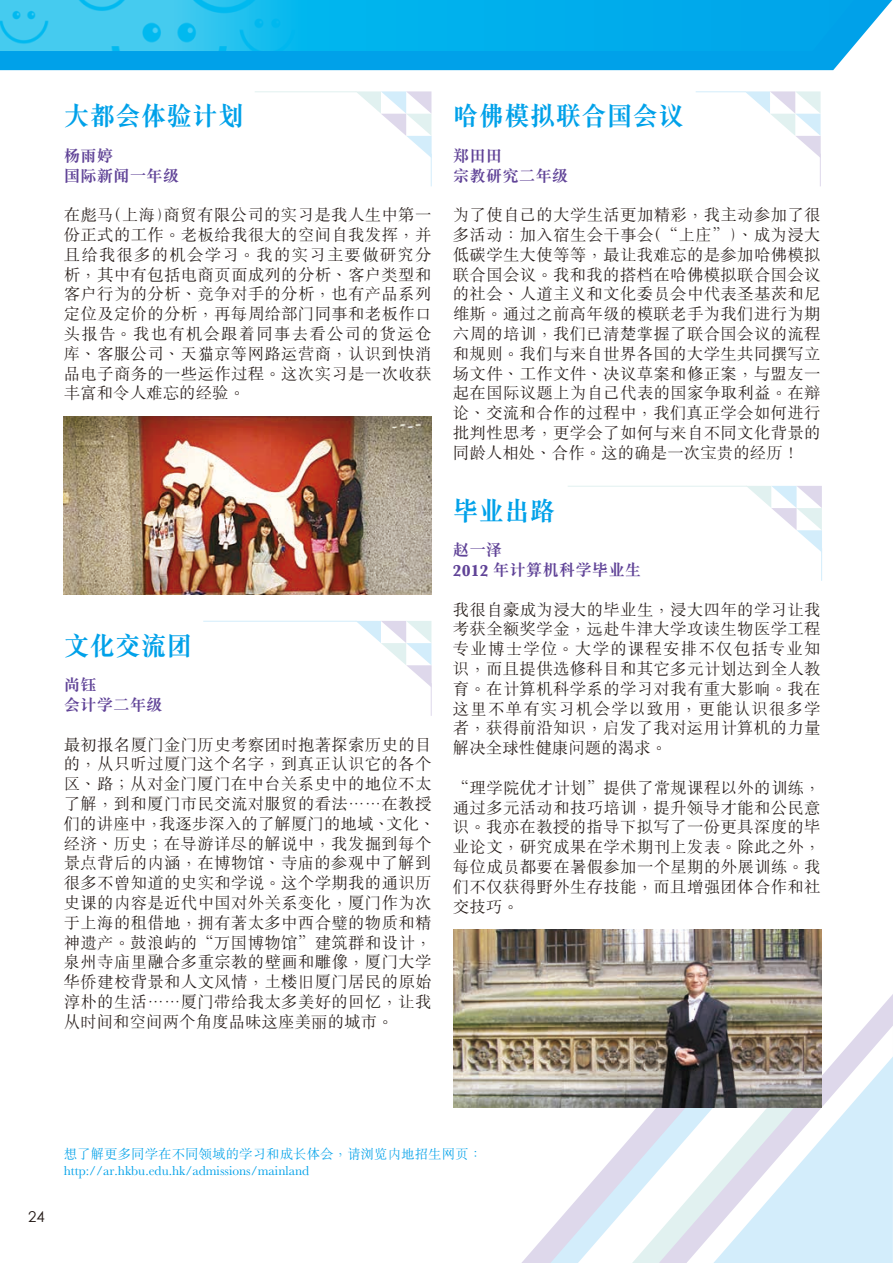
<style>
.page{position:relative;width:893px;height:1263px;background:#fff}
.page>*{position:absolute;margin:0;border:0;box-sizing:border-box;transform-origin:0 0}
.t1{font:700 27px "M Sung HKS";color:#00a1e9;scale:.95 1}
.t2{font:300 16.5px/19.8px "M Sung HKS";letter-spacing:.015em;color:#231916;text-align:justify}
.t3{font:700 16.5px/19.8px "M Sung HKS";color:#604397}
.t4{font:15px "Century Gothic";color:#231916}
.t5{font:300 13.5px/16.2px "M Sung HKS";color:#00a1e9}
.s1{font-weight:500}
</style>
<div class="page">
<svg style="left:521px;top:1107px;width:29px;height:156px"></svg>
<svg style="left:550px;top:1107px;width:28px;height:156px"></svg>
<svg style="left:578px;top:1107px;width:54px;height:156px"></svg>
<svg style="left:866px;top:994px;width:27px;height:31px"></svg>
<svg style="left:848px;top:1025px;width:45px;height:21px"></svg>
<svg style="left:632px;top:1046px;width:261px;height:217px"></svg>
<img style="left:64px;top:416px;width:368px;height:178px">
<div style="left:0;top:51px;width:722px;height:19px;background:#00a1e9"></div>
<div style="left:304px;top:0;width:418px;height:51px;background:#00afec"></div>
<img style="left:0;top:0;width:304px;height:51px">
<img style="left:454px;top:929px;width:368px;height:178px">
<svg style="left:356px;top:58px;width:98px;height:100px"></svg>
<hr style="left:255px;top:91px;width:102px;height:1px;background:#e1f1f0">
<hr style="left:431px;top:154px;width:1px;height:32px;background:#d3edfb">
<svg style="left:747px;top:486px;width:75px;height:66px"></svg>
<hr style="left:568px;top:486px;width:179px;height:1px;background:#e1f1f0">
<hr style="left:821px;top:548px;width:1px;height:33px;background:#d3edfb">
<svg style="left:722px;top:0;width:171px;height:187px"></svg>
<hr style="left:696px;top:91px;width:50px;height:1px;background:#d3edfb">
<hr style="left:820px;top:154px;width:1px;height:32px;background:#ded8eb">
<svg style="left:357px;top:621px;width:75px;height:66px"></svg>
<hr style="left:203px;top:621px;width:154px;height:1px;background:#d3edfb">
<hr style="left:431px;top:683px;width:1px;height:33px;background:#ded8eb">
<h1 class="t1" style="left:64px;top:97px;width:190px">大都會體驗計劃</h1>
<p class="t3" style="left:64px;top:145px;width:117px">楊雨婷<br>國際新聞一年級</p>
<p class="t2" style="left:64px;top:204px;width:369px">在彪馬<span class="s1">(</span>上海)商貿有限公司的實習是我人生中第一份正式的工作。老闆給我很大的空間自我發揮，並且給我很多的機會學習。我的實習主要做研究分析，其中有包括電商頁面成列的分析、客戶類型和客戶行為的分析、競爭對手的分析，也有產品系列定位及定價的分析，再每周給部門同事和老闆作口頭報告。我也有機會跟着同事去看公司的貨運倉庫、客服公司、天貓京等網路運營商，認識到快消品電子商務的一些運作過程。這次實習是一次收穫豐富和令人難忘的經驗。</p>
<h1 class="t1" style="left:64px;top:627px;width:137px">文化交流團</h1>
<p class="t3" style="left:64px;top:674px;width:100px">尚鈺<br>會計學二年級</p>
<p class="t2" style="left:64px;top:734px;width:373px;text-align:left">最初報名廈門金門歷史考察團時抱著探索歷史的目的，從只聽過廈門這個名字，到真正認識它的各個區、路；從對金門廈門在中台關係史中的地位不太瞭解，到和廈門市民交流對服貿的看法……在教授們的講座中，我逐步深入的瞭解廈門的地域、文化、經濟、歷史；在導遊詳盡的解說中，我發掘到每個景點背後的內涵，在博物館、寺廟的參觀中瞭解到很多不曾知道的史實和學說。這個學期我的通識歷史課的內容是近代中國對外關係變化，廈門作為次於上海的租借地，擁有著太多中西合璧的物質和精神遺產。鼓浪嶼的“萬國博物館”建築群和設計，泉州寺廟裡融合多重宗教的壁畫和雕像，廈門大學華僑建校背景和人文風情，土樓舊廈門居民的原始淳樸的生活……廈門帶給我太多美好的回憶，讓我從時間和空間兩個角度品味這座美麗的城市。</p>
<h1 class="t1" style="left:453px;top:97px;width:245px">哈佛模擬聯合國會議</h1>
<p class="t3" style="left:453px;top:145px;width:117px">鄭田田<br>宗教研究二年級</p>
<p class="t2" style="left:453px;top:204px;width:369px">為了使自己的大學生活更加精彩，我主動參加了很多活動：加入宿生會幹事會<span class="s1">(</span>“上莊”)、成為浸大低碳學生大使等等，最讓我難忘的是參加哈佛模擬聯合國會議。我和我的搭檔在哈佛模擬聯合國會議的社會、人道主義和文化委員會中代表聖基茨和尼維斯。通過之前高年級的模聯老手為我們進行為期六周的培訓，我們已清楚掌握了聯合國會議的流程和規則。我們與來自世界各國的大學生共同撰寫立場文件、工作文件、決議草案和修正案，與盟友一起在國際議題上為自己代表的國家爭取利益。在辯論、交流和合作的過程中，我們真正學會如何進行批判性思考，更學會了如何與來自不同文化背景的同齡人相處、合作。這的確是一次寶貴的經歷！</p>
<h1 class="t1" style="left:453px;top:492px;width:109px">畢業出路</h1>
<p class="t3" style="left:453px;top:539px;width:190px">趙一澤<br>2012 年計算機科學畢業生</p>
<p class="t2" style="left:453px;top:599px;width:369px">我很自豪成為浸大的畢業生，浸大四年的學習讓我考獲全額獎學金，遠赴牛津大學攻讀生物醫學工程專業博士學位。大學的課程安排不僅包括專業知識，而且提供選修科目和其它多元計劃達到全人教育。在計算機科學系的學習對我有重大影響。我在這裡不單有實習機會學以致用，更能認識很多學者，獲得前沿知識，啟發了我對運用計算機的力量解決全球性健康問題的渴求。</p>
<p class="t2" style="left:453px;top:777px;width:369px">“理學院優才計劃”提供了常規課程以外的訓練，通過多元活動和技巧培訓，提升領導才能和公民意識。我亦在教授的指導下擬寫了一份更具深度的畢業論文，研究成果在學術期刊上發表。除此之外，每位成員都要在暑假參加一個星期的外展訓練。我們不僅獲得野外生存技能，而且增強團體合作和社交技巧。</p>
<p class="t4" style="left:28px;top:1207px;width:18px">24</p>
<p class="t5" style="left:64px;top:1145px;width:420px">想了解更多同學在不同領域的學習和成長體會，請瀏覽內地招生網頁：http://ar.hkbu.edu.hk/admissions/mainland</p>
</div>
